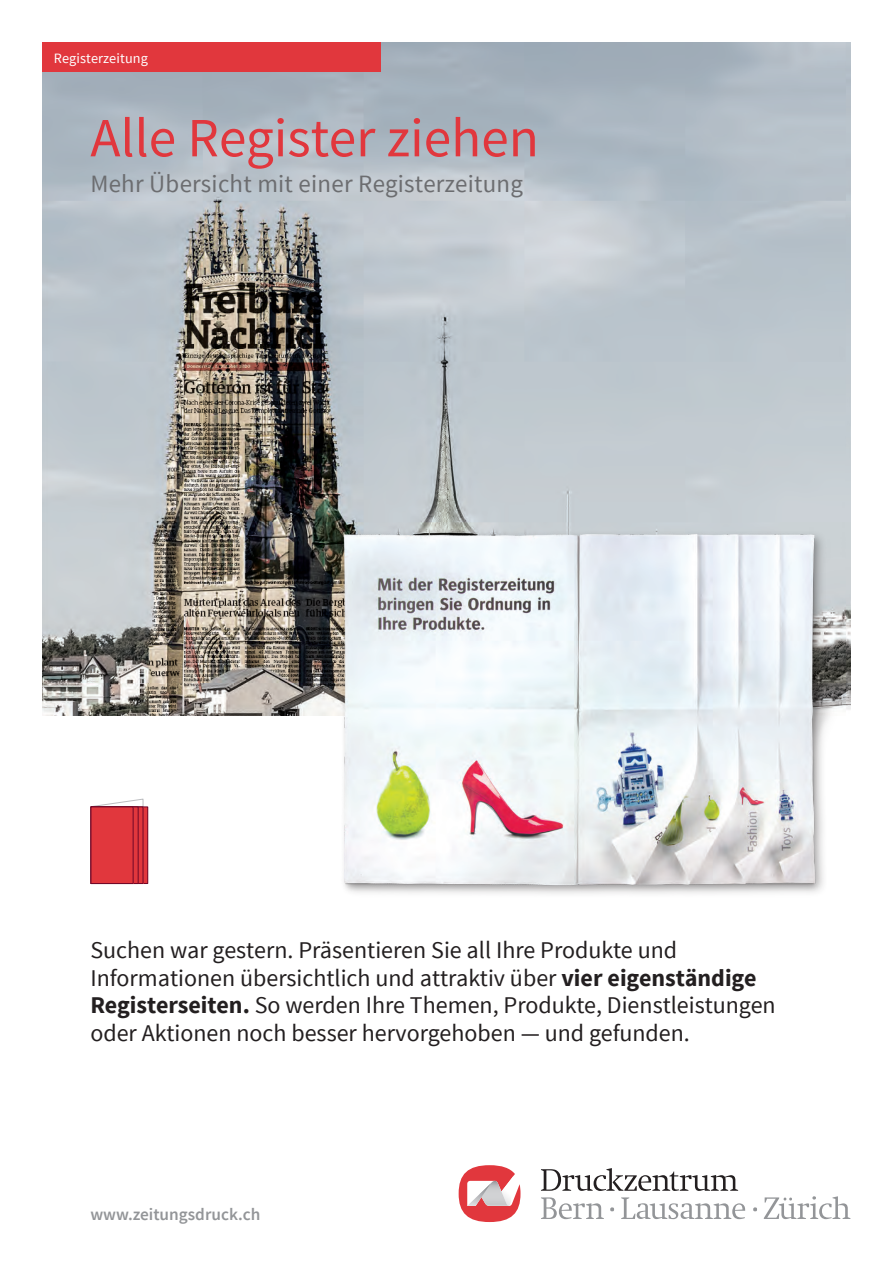
<style>
.page{position:relative;width:893px;height:1263px;background:#fff}
.page>*{position:absolute;margin:0;border:0;box-sizing:border-box;transform-origin:0 0}
.t1{font:55.35px "Source Sans Pro";color:#e1373d}
.t2{font:24.9px "Source Sans Pro";letter-spacing:.01em;color:#6c6d70}
.t3{font:24px/27.8px "Source Sans Pro";color:#231f20}
.t4{font:600 17.25px "Source Sans Pro";color:#939598}
.t5{font:14.25px "Source Sans Pro";letter-spacing:.01em;color:#fff}
.s1{font-weight:700}
</style>
<div class="page">
<svg style="left:541px;top:1168px;width:197px;height:23px"></svg>
<svg style="left:459px;top:1165px;width:61px;height:57px"></svg>
<svg style="left:541px;top:1197px;width:63px;height:22px"></svg>
<svg style="left:621px;top:1197px;width:124px;height:22px"></svg>
<svg style="left:764px;top:1196px;width:86px;height:23px"></svg>
<svg style="left:610px;top:1207px;width:4px;height:4px"></svg>
<svg style="left:753px;top:1207px;width:4px;height:4px"></svg>
<img style="left:43px;top:43px;width:807px;height:672px">
<img style="left:299px;top:502px;width:552px;height:392px">
<svg style="left:93px;top:798px;width:51px;height:8px"></svg>
<div style="left:91px;top:807px;width:57px;height:76px;background:#e1373d"></div>
<div style="left:90px;top:806px;width:58px;height:78px;border:1px solid #720828"></div>
<div style="left:90px;top:806px;width:54px;height:78px;border:1px solid #720828"></div>
<div style="left:90px;top:806px;width:49px;height:78px;background:#e1373d;border:1px solid #720828"></div>
<div style="left:90px;top:806px;width:44px;height:78px;border:1px solid #720828"></div>
<div style="left:43px;top:43px;width:338px;height:29px;background:#e1373d"></div>
<p class="t5" style="left:54px;top:46px;width:106px">XL- und XXL-Pano</p>
<p class="t5" style="left:54px;top:49px;width:96px">Registerzeitung</p>
<h1 class="t1" style="left:90px;top:104px;width:450px">Alle Register ziehen</h1>
<p class="t2" style="left:90px;top:168px;width:434px">Mehr Übersicht mit einer Registerzeitung</p>
<p class="t3" style="left:90px;top:936px;width:687px">Suchen war gestern. Präsentieren Sie all Ihre Produkte und Informationen übersichtlich und attraktiv über <span class="s1">vier eigenständige Registerseiten.</span> So werden Ihre Themen, Produkte, Dienstleistungen oder Aktionen noch besser hervorgehoben — und gefunden.</p>
<p class="t4" style="left:90px;top:1204px;width:172px">www.zeitungsdruck.ch</p>
</div>
